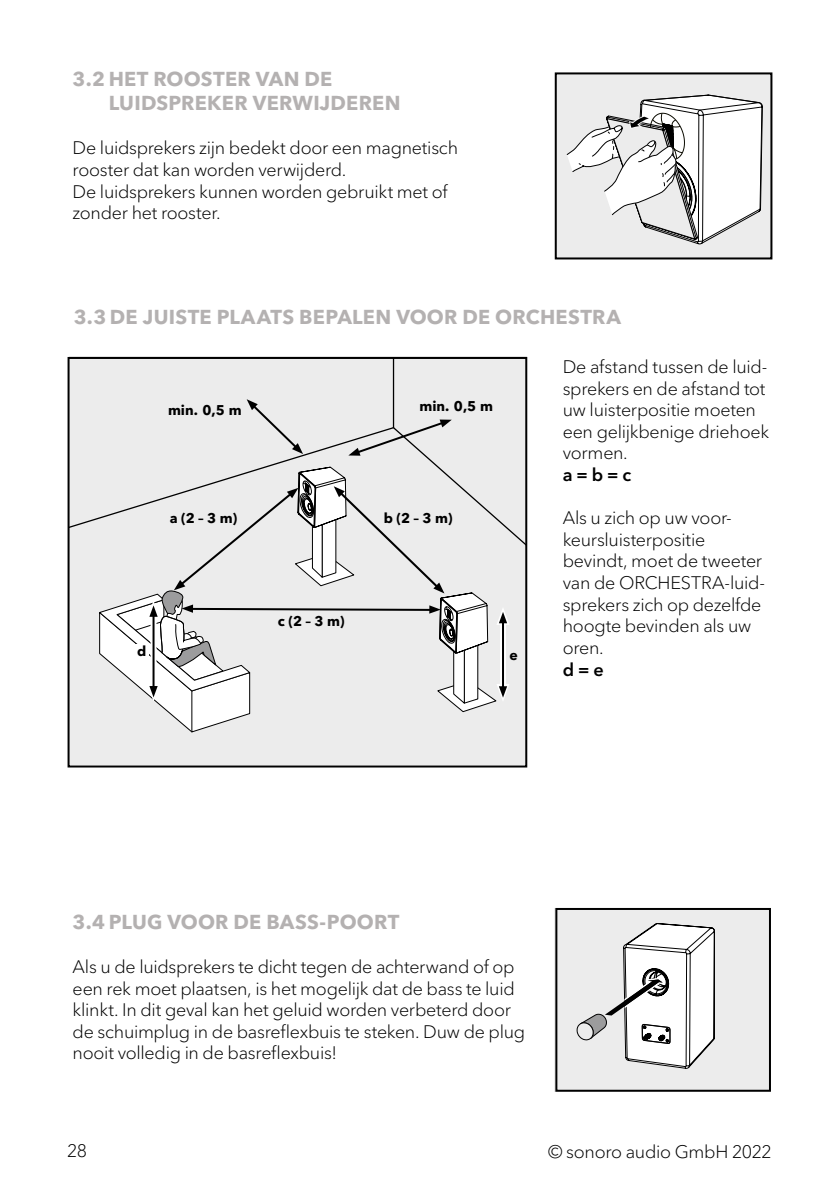
<style>
.page{position:relative;width:840px;height:1191px;background:#fff}
.page>*{position:absolute;margin:0;border:0;box-sizing:border-box;transform-origin:0 0}
.t1{font:700 20px/24px "Avenir Next LT Pro";letter-spacing:.01em;color:#b4b1b1}
.t2{font:300 18px/21.6px "Avenir Next LT Pro";letter-spacing:-.015em;color:#000}
.t3{font:600 18px "Avenir Next LT Pro";color:#000}
.t4{font:700 14px "Avenir Next LT Pro";color:#000}
</style>
<div class="page">
<div style="left:69px;top:356px;width:457px;height:409px;background:#ececec"></div>
<div style="left:67px;top:357px;width:460px;height:410px;border:2px solid #000"></div>
<svg style="left:246px;top:399px;width:57px;height:55px"></svg>
<svg style="left:348px;top:419px;width:103px;height:37px"></svg>
<svg style="left:98px;top:466px;width:411px;height:267px"></svg>
<div style="left:554px;top:907px;width:215px;height:184px;background:#ececec"></div>
<svg style="left:576px;top:923px;width:138px;height:146px"></svg>
<div style="left:555px;top:908px;width:215px;height:183px;border:2px solid #000"></div>
<div style="left:555px;top:75px;width:215px;height:184px;background:#ececec"></div>
<div style="left:554px;top:72px;width:218px;height:187px;border:2px solid #000"></div>
<svg style="left:566px;top:95px;width:196px;height:149px"></svg>
<p class="t1" style="left:109px;top:67px;width:293px;text-indent:-36px">3.2 HET ROOSTER VAN DE<br>LUIDSPREKER VERWIJDEREN</p>
<p class="t2" style="left:73px;top:137px;width:387px">De luidsprekers zijn bedekt door een magnetisch rooster dat kan worden verwijderd.<br>De luidsprekers kunnen worden gebruikt met of zonder het rooster.</p>
<p class="t1" style="left:74px;top:304px;width:548px">3.3 DE JUISTE PLAATS BEPALEN VOOR DE ORCHESTRA</p>
<p class="t4" style="left:168px;top:401px;width:75px">min. 0,5 m</p>
<p class="t4" style="left:419px;top:397px;width:75px">min. 0,5 m</p>
<p class="t4" style="left:170px;top:509px;width:69px">a (2 – 3 m)</p>
<p class="t4" style="left:383px;top:509px;width:70px">b (2 – 3 m)</p>
<p class="t4" style="left:278px;top:613px;width:68px">c (2 – 3 m)</p>
<p class="t4" style="left:137px;top:643px;width:11px">d</p>
<p class="t4" style="left:509px;top:646px;width:10px">e</p>
<p class="t2" style="left:562px;top:355px;width:208px">De afstand tussen de luid&shy;sprekers en de afstand tot uw luisterpositie moeten een gelijkbenige driehoek vormen.</p>
<p class="t3" style="left:562px;top:464px;width:70px">a = b = c</p>
<p class="t2" style="left:562px;top:506px;width:204px">Als u zich op uw voor&shy;keursluisterpositie bevindt, moet de tweeter van de ORCHESTRA-luid&shy;sprekers zich op dezelfde hoogte bevinden als uw oren.</p>
<p class="t3" style="left:562px;top:658px;width:42px">d = e</p>
<p class="t1" style="left:73px;top:909px;width:328px">3.4 PLUG VOOR DE BASS-POORT</p>
<p class="t2" style="left:73px;top:955px;width:454px">Als u de luidsprekers te dicht tegen de achterwand of op een rek moet plaatsen, is het mogelijk dat de bass te luid klinkt. In dit geval kan het geluid worden verbeterd door de schuimplug in de basreflexbuis te steken. Duw de plug nooit volledig in de basreflexbuis!</p>
<p class="t2" style="left:67px;top:1138px;width:21px">28</p>
<p class="t2" style="left:548px;top:1140px;width:225px">© sonoro audio GmbH 2022</p>
</div>
